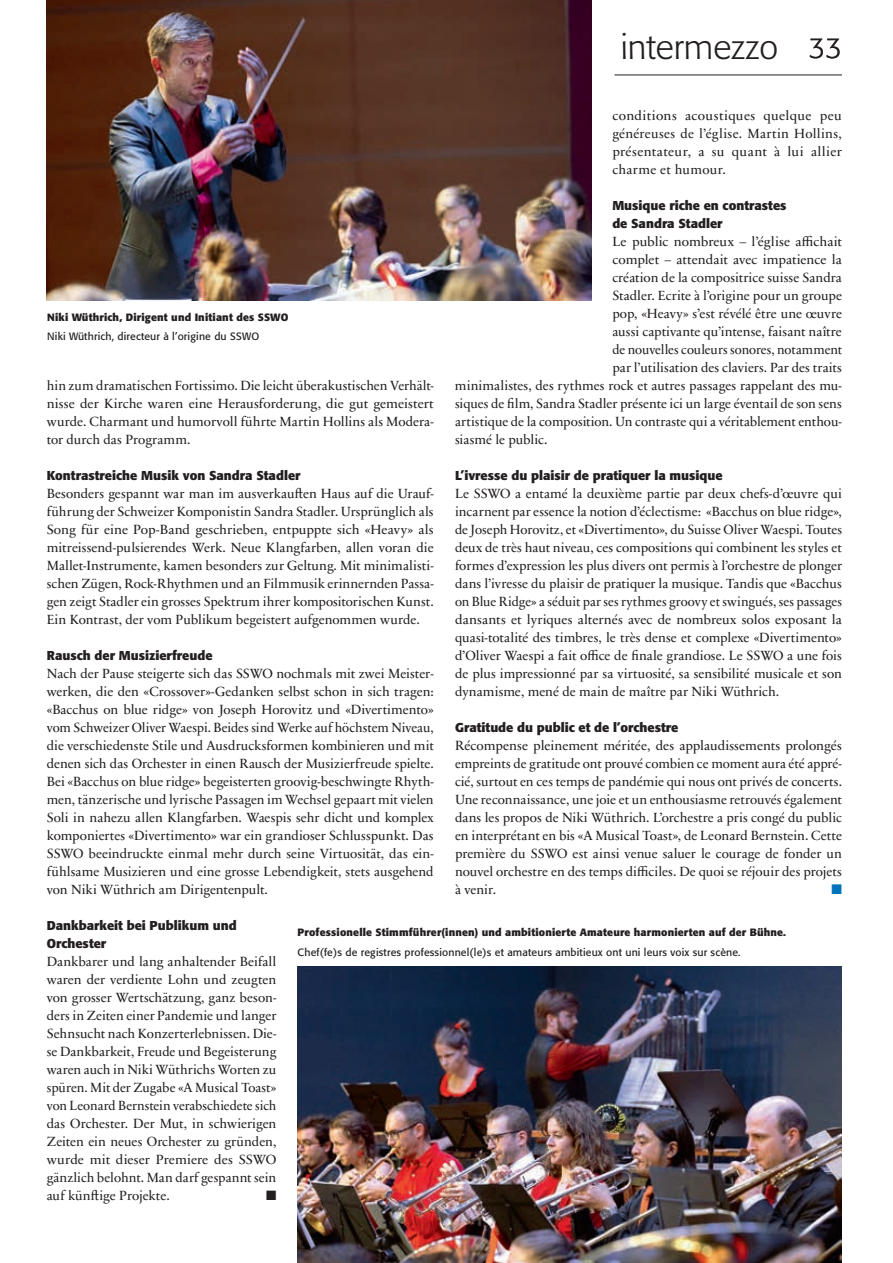
<style>
.page{position:relative;width:893px;height:1263px;background:#fff}
.page>*{position:absolute;margin:0;border:0;box-sizing:border-box;transform-origin:0 0}
.t1{font:300 34.5px "Formata Pro";color:#231f20}
.t2{font:13.8px "Zapf Dingbats Std";color:#0072bc}
.t3{font:13.5px/18px "Sabon Next LT Pro";color:#231f20;text-align:justify}
.t4{font:13.5px "Zapf Dingbats";color:#231f20}
.t5{font:700 12.75px/18px "Formata Pro";color:#231f20}
.t6{font:700 10.5px "Formata Pro";letter-spacing:.015em;color:#231f20}
.t7{font:10.5px "Formata Pro";letter-spacing:.015em;color:#231f20}
.s1{font-size:28.5px}
</style>
<div class="page">
<hr style="left:614px;top:75px;width:228px;height:1px;background:#231f20">
<img style="left:47px;top:0;width:544px;height:300px">
<img style="left:298px;top:966px;width:544px;height:297px">
<h1 class="t1" style="left:621px;top:26px;width:223px">intermezzo <span class="s1">33</span></h1>
<p class="t3" style="left:612px;top:106px;width:231px">conditions acoustiques quelque peu généreuses de l’église. Martin Hollins, présentateur, a su quant à lui allier charme et humour.</p>
<p class="t5" style="left:612px;top:197px;width:176px">Musique riche en contrastes de Sandra Stadler</p>
<p class="t3" style="left:612px;top:232px;width:231px">Le public nombreux – l’église affichait</p>
<p class="t3" style="left:612px;top:250px;width:231px">complet – attendait avec impatience la</p>
<p class="t3" style="left:612px;top:268px;width:231px">création de la compositrice suisse Sandra</p>
<p class="t3" style="left:612px;top:286px;width:231px">Stadler. Ecrite à l’origine pour un groupe</p>
<p class="t3" style="left:612px;top:304px;width:231px">pop, «Heavy» s’est révélé être une œuvre</p>
<p class="t3" style="left:612px;top:322px;width:231px">aussi captivante qu’intense, faisant naître</p>
<p class="t3" style="left:612px;top:340px;width:231px">de nouvelles couleurs sonores, notamment</p>
<p class="t3" style="left:612px;top:358px;width:231px">par l’utilisation des claviers. Par des traits</p>
<p class="t3" style="left:455px;top:376px;width:388px">minimalistes, des rythmes rock et autres passages rappelant des mu-</p>
<p class="t3" style="left:455px;top:394px;width:388px">siques de film, Sandra Stadler présente ici un large éventail de son sens</p>
<p class="t3" style="left:455px;top:412px;width:388px">artistique de la composition. Un contraste qui a véritablement enthou-</p>
<p class="t3" style="left:455px;top:430px;width:94px">siasmé le public.</p>
<p class="t5" style="left:455px;top:467px;width:269px">L’ivresse du plaisir de pratiquer la musique</p>
<p class="t3" style="left:455px;top:484px;width:389px">Le SSWO a entamé la deuxième partie par deux chefs-d’œuvre qui incarnent par essence la notion d’éclectisme: «Bacchus on blue ridge», de Joseph Horovitz, et «Divertimento», du Suisse Oliver Waespi. Toutes deux de très haut niveau, ces compositions qui combinent les styles et formes d’expression les plus divers ont permis à l’orchestre de plonger dans l’ivresse du plaisir de pratiquer la musique. Tandis que «Bacchus on Blue Ridge» a séduit par ses rythmes groovy et swingués, ses passages dansants et lyriques alternés avec de nombreux solos exposant la quasi-totalité des timbres, le très dense et complexe «Divertimento» d’Oliver Waespi a fait office de finale grandiose. Le SSWO a une fois de plus impressionné par sa virtuosité, sa sensibilité musicale et son dynamisme, mené de main de maître par Niki Wüthrich.</p>
<p class="t5" style="left:455px;top:719px;width:225px">Gratitude du public et de l’orchestre</p>
<p class="t3" style="left:455px;top:736px;width:388px">Récompense pleinement méritée, des applaudissements prolongés empreints de gratitude ont prouvé combien ce moment aura été appré&shy;cié, surtout en ces temps de pandémie qui nous ont privés de concerts.<br>Une reconnaissance, une joie et un enthousiasme retrouvés également dans les propos de Niki Wüthrich. L’orchestre a pris congé du public en interprétant en bis «A Musical Toast», de Leonard Bernstein. Cette première du SSWO est ainsi venue saluer le courage de fonder un nouvel orchestre en des temps difficiles. De quoi se réjouir des projets à venir.</p>
<p class="t6" style="left:47px;top:310px;width:243px">Niki Wüthrich, Dirigent und Initiant des SSWO</p>
<p class="t7" style="left:47px;top:329px;width:213px">Niki Wüthrich, directeur à l’origine du SSWO</p>
<p class="t3" style="left:47px;top:376px;width:388px">hin zum dramatischen Fortissimo. Die leicht überakustischen Verhält&shy;nisse der Kirche waren eine Herausforderung, die gut gemeistert wurde. Charmant und humorvoll führte Martin Hollins als Modera&shy;tor durch das Programm.</p>
<p class="t5" style="left:47px;top:467px;width:255px">Kontrastreiche Musik von Sandra Stadler</p>
<p class="t3" style="left:47px;top:484px;width:388px">Besonders gespannt war man im ausverkauften Haus auf die Urauf&shy;führung der Schweizer Komponistin Sandra Stadler. Ursprünglich als Song für eine Pop-Band geschrieben, entpuppte sich «Heavy» als mitreissend-pulsierendes Werk. Neue Klangfarben, allen voran die Mallet-Instrumente, kamen besonders zur Geltung. Mit minimalisti&shy;schen Zügen, Rock-Rhythmen und an Filmmusik erinnernden Passa&shy;gen zeigt Stadler ein grosses Spektrum ihrer kompositorischen Kunst.<br>Ein Kontrast, der vom Publikum begeistert aufgenommen wurde.</p>
<p class="t5" style="left:47px;top:647px;width:167px">Rausch der Musizierfreude</p>
<p class="t3" style="left:47px;top:664px;width:388px">Nach der Pause steigerte sich das SSWO nochmals mit zwei Meister&shy;werken, die den «Crossover»-Gedanken selbst schon in sich tragen: «Bacchus on blue ridge» von Joseph Horovitz und «Divertimento» vom Schweizer Oliver Waespi. Beides sind Werke auf höchstem Niveau, die verschiedenste Stile und Ausdrucksformen kombinieren und mit denen sich das Orchester in einen Rausch der Musizierfreude spielte.<br>Bei «Bacchus on blue ridge» begeisterten groovig-beschwingte Rhyth&shy;men, tänzerische und lyrische Passagen im Wechsel gepaart mit vielen Soli in nahezu allen Klangfarben. Waespis sehr dicht und komplex komponiertes «Divertimento» war ein grandioser Schlusspunkt. Das SSWO beeindruckte einmal mehr durch seine Virtuosität, das ein&shy;fühlsame Musizieren und eine grosse Lebendigkeit, stets ausgehend von Niki Wüthrich am Dirigentenpult.</p>
<p class="t5" style="left:47px;top:917px;width:191px">Dankbarkeit bei Publikum und<br>Orchester</p>
<p class="t3" style="left:47px;top:952px;width:231px">Dankbarer und lang anhaltender Beifall waren der verdiente Lohn und zeugten von grosser Wertschätzung, ganz beson&shy;ders in Zeiten einer Pandemie und langer Sehnsucht nach Konzerterlebnissen. Die&shy;se Dankbarkeit, Freude und Begeisterung waren auch in Niki Wüthrichs Worten zu spüren. Mit der Zugabe «A Musical Toast» von Leonard Bernstein verabschiedete sich das Orchester. Der Mut, in schwierigen Zeiten ein neues Orchester zu gründen, wurde mit dieser Premiere des SSWO gänzlich belohnt. Man darf gespannt sein auf künftige Projekte.</p>
<p class="t2" style="left:831px;top:883px;width:12px">■</p>
<p class="t6" style="left:298px;top:926px;width:490px">Professionelle Stimmführer(innen) und ambitionierte Amateure harmonierten auf der Bühne.</p>
<p class="t7" style="left:298px;top:945px;width:445px">Chef(fe)s de registres professionnel(le)s et amateurs ambitieux ont uni leurs voix sur scène.</p>
<p class="t4" style="left:266px;top:1189px;width:12px">■</p>
</div>
